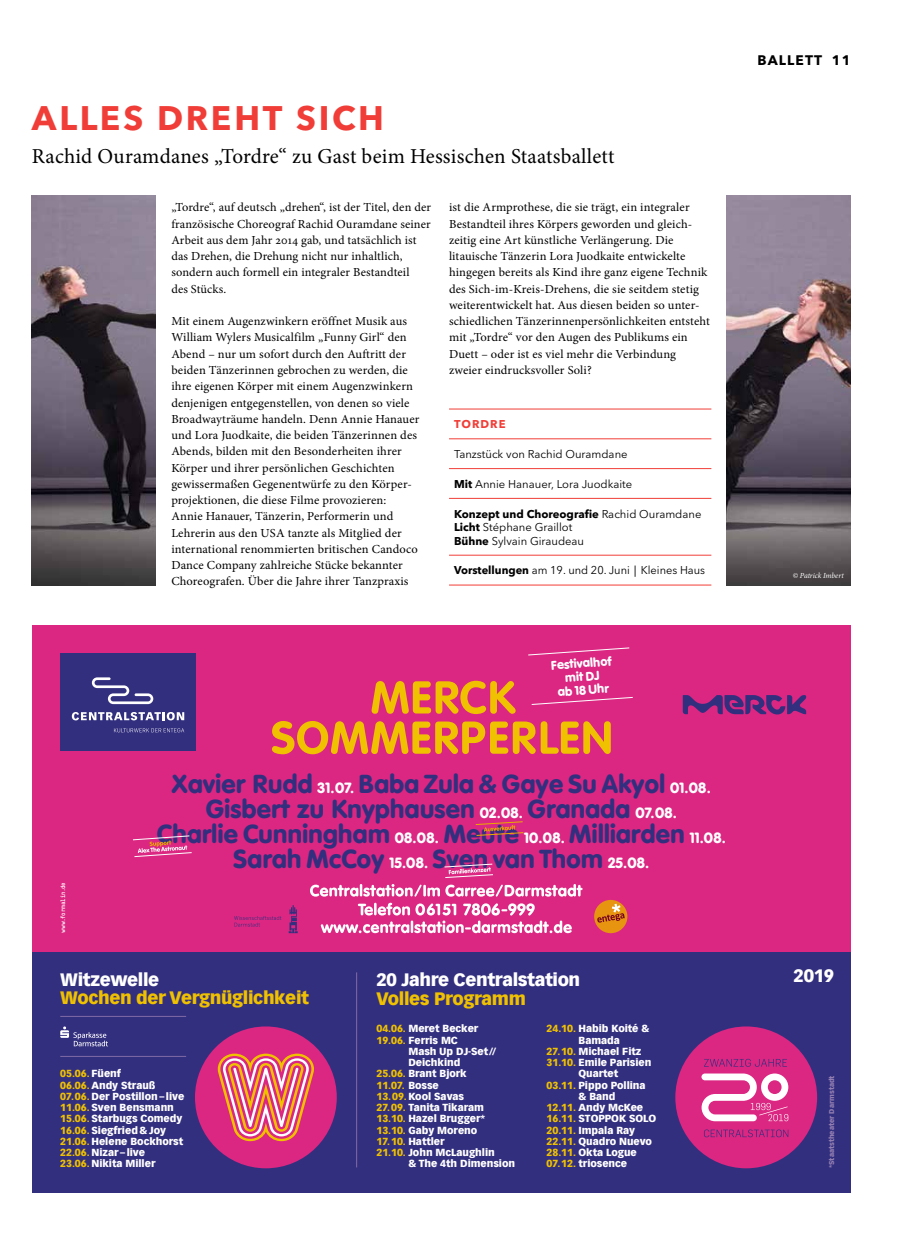
<style>
.page{position:relative;width:904px;height:1241px;background:#fff}
.page>*{position:absolute;margin:0;border:0;box-sizing:border-box;transform-origin:0 0}
.t1{font:700 33.75px "Avenir Next LT Pro";letter-spacing:.08em;color:#f13d37}
.t2{font:900 25.62px/25px "VAG Rounded LT";letter-spacing:.015em;color:#332f7f;text-align:center}
.t3{font:21.25px "Minion Pro";letter-spacing:.01em;color:#000}
.t4{font:900 17.5px "Vectora Com";letter-spacing:-.02em;color:#efc100}
.t5{font:900 17.5px "Vectora Com";letter-spacing:-.02em;color:#fff}
.t6{font:700 13.75px "Avenir Next LT Pro";letter-spacing:.08em;color:#000}
.t7{font:900 12.5px/13.4px "VAG Rounded LT";color:#fff;text-align:center}
.t8{font:12.25px/16.2px "Minion Pro";letter-spacing:.005em;color:#000}
.t9{font:11.25px/13.5px "Avenir Next LT Pro";color:#000}
.t10{font:700 11.25px "Avenir Next LT Pro";letter-spacing:.09em;color:#f13d37}
.t11{font:900 10px/11.2px "Vectora Com";letter-spacing:-.005em;color:#fff}
.t12{font:900 10px "Vectora Com";letter-spacing:-.005em;color:#efc100}
.t13{font:italic 7.75px "Minion Pro";letter-spacing:-.01em;color:#fff}
.t14{font:900 6.88px "Vectora Com";color:#937eb1}
.t15{font:700 6.25px "TSTARTW";letter-spacing:-.01em;color:#fff}
.s1{font-weight:700}
.s2{font-family:"Futura PT"}
.s3{font-size:14.62px;color:#fff}
.s4{color:#efc100}
.s5{color:#fff}
</style>
<div class="page">
<div style="left:32px;top:950px;width:818px;height:241px;background:#332f7f"></div>
<div style="left:32px;top:625px;width:818px;height:325px;background:#db2782"></div>
<div style="left:594px;top:899px;width:33px;height:34px;background:#e79411;border-radius:50%"></div>
<svg style="left:597px;top:903px;width:27px;height:19px"></svg>
<svg style="left:289px;top:905px;width:9px;height:28px"></svg>
<svg style="left:234px;top:916px;width:47px;height:10px"></svg>
<svg style="left:310px;top:884px;width:272px;height:12px"></svg>
<svg style="left:321px;top:902px;width:251px;height:31px"></svg>
<svg style="left:272px;top:721px;width:338px;height:33px"></svg>
<svg style="left:371px;top:680px;width:144px;height:34px"></svg>
<div style="left:60px;top:653px;width:136px;height:97px;background:#332f7f"></div>
<svg style="left:92px;top:677px;width:61px;height:27px"></svg>
<svg style="left:72px;top:712px;width:112px;height:8px"></svg>
<svg style="left:114px;top:728px;width:70px;height:4px"></svg>
<svg style="left:528px;top:647px;width:102px;height:8px"></svg>
<svg style="left:531px;top:697px;width:102px;height:8px"></svg>
<svg style="left:682px;top:695px;width:124px;height:19px"></svg>
<div style="left:675px;top:1026px;width:142px;height:142px;background:#db2782;border-radius:50%"></div>
<svg style="left:701px;top:1073px;width:87px;height:48px"></svg>
<svg style="left:704px;top:1058px;width:83px;height:8px"></svg>
<svg style="left:704px;top:1129px;width:84px;height:8px"></svg>
<div style="left:195px;top:1026px;width:142px;height:142px;background:#db2782;border-radius:50%"></div>
<svg style="left:218px;top:1053px;width:96px;height:87px"></svg>
<hr style="left:356px;top:972px;width:1px;height:195px;background:#806aa5">
<hr style="left:60px;top:1015px;width:126px;height:1px;background:#806aa5">
<hr style="left:60px;top:1055px;width:126px;height:1px;background:#806aa5">
<svg style="left:60px;top:1026px;width:48px;height:20px"></svg>
<svg style="left:475px;top:821px;width:49px;height:14px"></svg>
<svg style="left:444px;top:863px;width:49px;height:14px"></svg>
<svg style="left:133px;top:835px;width:59px;height:21px"></svg>
<img style="left:726px;top:195px;width:124px;height:390px">
<hr style="left:449px;top:408px;width:262px;height:1px;background:#f13d37">
<hr style="left:449px;top:438px;width:262px;height:1px;background:#f13d37">
<hr style="left:449px;top:468px;width:262px;height:1px;background:#f13d37">
<hr style="left:449px;top:498px;width:262px;height:1px;background:#f13d37">
<hr style="left:449px;top:555px;width:262px;height:1px;background:#f13d37">
<hr style="left:449px;top:584px;width:262px;height:1px;background:#f13d37">
<img style="left:32px;top:195px;width:124px;height:390px">
<p class="t6" style="left:757px;top:52px;width:95px">BALLETT 11</p>
<h1 class="t1" style="left:32px;top:97px;width:353px">ALLES DREHT SICH</h1>
<h3 class="t3" style="left:32px;top:141px;width:584px">Rachid Ouramdanes „Tordre“ zu Gast beim Hessischen Staatsballett</h3>
<p class="t8" style="left:171px;top:199px;width:261px">„Tordre“, auf deutsch „drehen“, ist der Titel, den der französische Choreograf Rachid Ouramdane seiner Arbeit aus dem Jahr 2014 gab, und tatsächlich ist das Drehen, die Drehung nicht nur inhaltlich, sondern auch formell ein integraler Bestandteil<br>des Stücks.</p>
<p class="t8" style="left:171px;top:313px;width:249px">Mit einem Augenzwinkern eröffnet Musik aus William Wylers Musicalfilm „Funny Girl“ den Abend – nur um sofort durch den Auftritt der beiden Tänzerinnen gebrochen zu werden, die ihre eigenen Körper mit einem Augenzwinkern denjenigen entgegenstellen, von denen so viele Broadwayträume handeln. Denn Annie Hanauer und Lora Juodkaite, die beiden Tänzerinnen des Abends, bilden mit den Besonderheiten ihrer Körper und ihrer persönlichen Geschichten gewissermaßen Gegenentwürfe zu den Körper&shy;projektionen, die diese Filme provozieren:<br>Annie Hanauer, Tänzerin, Performerin und Lehrerin aus den USA tanzte als Mitglied der international renommierten britischen Candoco Dance Company zahlreiche Stücke bekannter Choreografen. Über die Jahre ihrer Tanzpraxis</p>
<p class="t8" style="left:449px;top:199px;width:262px">ist die Armprothese, die sie trägt, ein integraler Bestandteil ihres Körpers geworden und gleich&shy;zeitig eine Art künstliche Verlängerung. Die litauische Tänzerin Lora Juodkaite entwickelte hingegen bereits als Kind ihre ganz eigene Technik des Sich-im-Kreis-Drehens, die sie seitdem stetig weiterentwickelt hat. Aus diesen beiden so unter&shy;schiedlichen Tänzerinnenpersönlichkeiten entsteht mit „Tordre“ vor den Augen des Publikums ein Duett – oder ist es viel mehr die Verbindung zweier eindrucksvoller Soli?</p>
<p class="t10" style="left:454px;top:417px;width:53px">TORDRE</p>
<p class="t9" style="left:454px;top:447px;width:175px">Tanzstück von Rachid Ouramdane</p>
<p class="t9" style="left:454px;top:477px;width:180px"><span class="s1">Mit</span> Annie Hanauer, Lora Juodkaite</p>
<p class="t9" style="left:454px;top:506px;width:249px"><span class="s1">Konzept und Choreografie</span> Rachid Ouramdane<br><span class="s1">Licht</span> Stéphane Graillot<br><span class="s1">Bühne</span> Sylvain Giraudeau</p>
<p class="t9" style="left:454px;top:563px;width:253px"><span class="s1">Vorstellungen</span> am 19. und 20. Juni <span class="s2">|</span> Kleines Haus</p>
<p class="t13" style="left:792px;top:570px;width:52px">© Patrick Imbert</p>
<p class="t7" style="left:551px;top:659px;width:62px;rotate:-4deg">Festivalhof mit DJ<br>ab 18 Uhr</p>
<p class="t15" style="left:59px;top:933px;width:52px;rotate:-90deg">www.formalin.de</p>
<h2 class="t2" style="left:157px;top:772px;width:570px">Xavier Rudd <span class="s3">31.07.</span> Baba Zula &amp; Gaye Su Akyol <span class="s3">01.08.<br></span>Gisbert zu Knyphausen <span class="s3">02.08.</span> Granada <span class="s3">07.08.<br></span>Charlie Cunningham <span class="s3">08.08.</span> Meute <span class="s3">10.08.</span> Milliarden <span class="s3">11.08.<br></span>Sarah McCoy <span class="s3">15.08.</span> Sven van Thom <span class="s3">25.08.</span></h2>
<h3 class="t5" style="left:60px;top:968px;width:101px">Witzewelle</h3>
<h3 class="t4" style="left:60px;top:986px;width:250px">Wochen der Vergnüglichkeit</h3>
<p class="t11" style="left:60px;top:1067px;width:126px"><span class="s4">05.06.</span> Füenf<br><span class="s4">06.06.</span> Andy Strauß<br><span class="s4">07.06.</span> Der Postillon – live<br><span class="s4">11.06.</span> Sven Bensmann<br><span class="s4">15.06.</span> Starbugs Comedy<br><span class="s4">16.06.</span> Siegfried &amp; Joy<br><span class="s4">21.06.</span> Helene Bockhorst<br><span class="s4">22.06.</span> Nizar – live<br><span class="s4">23.06.</span> Nikita Miller</p>
<h3 class="t5" style="left:376px;top:968px;width:205px">20 Jahre Centralstation</h3>
<h3 class="t4" style="left:376px;top:987px;width:151px">Volles Programm</h3>
<p class="t11" style="left:376px;top:1022px;width:103px"><span class="s4">04.06.</span> Meret Becker<br><span class="s4">19.06.</span> Ferris MC</p>
<p class="t11" style="left:408px;top:1045px;width:89px">Mash Up DJ-Set//</p>
<p class="t11" style="left:408px;top:1056px;width:54px">Deichkind</p>
<p class="t11" style="left:376px;top:1067px;width:92px"><span class="s4">25.06.</span> Brant Bjork</p>
<p class="t12" style="left:376px;top:1078px;width:64px">11.07. <span class="s5">Bosse</span></p>
<p class="t11" style="left:376px;top:1090px;width:89px"><span class="s4">13.09.</span> Kool Savas</p>
<p class="t11" style="left:376px;top:1101px;width:109px"><span class="s4">27.09.</span> Tanita Tikaram</p>
<p class="t11" style="left:376px;top:1112px;width:110px"><span class="s4">13.10.</span> Hazel Brugger*</p>
<p class="t11" style="left:376px;top:1124px;width:102px"><span class="s4">13.10.</span> Gaby Moreno</p>
<p class="t11" style="left:376px;top:1135px;width:70px"><span class="s4">17.10.</span> Hattler</p>
<p class="t11" style="left:376px;top:1146px;width:120px"><span class="s4">21.10.</span> John McLaughlin</p>
<p class="t11" style="left:408px;top:1157px;width:108px">&amp; The 4th Dimension</p>
<p class="t11" style="left:546px;top:1022px;width:104px"><span class="s4">24.10.</span> Habib Koité &amp;</p>
<p class="t11" style="left:578px;top:1034px;width:43px">Bamada</p>
<p class="t11" style="left:546px;top:1045px;width:96px"><span class="s4">27.10.</span> Michael Fitz</p>
<p class="t11" style="left:546px;top:1056px;width:106px"><span class="s4">31.10.</span> Emile Parisien</p>
<p class="t11" style="left:578px;top:1067px;width:41px">Quartet</p>
<p class="t11" style="left:546px;top:1079px;width:100px"><span class="s4">03.11.</span> Pippo Pollina</p>
<p class="t11" style="left:578px;top:1090px;width:38px">&amp; Band</p>
<p class="t11" style="left:546px;top:1101px;width:98px"><span class="s4">12.11.</span> Andy McKee</p>
<p class="t11" style="left:546px;top:1112px;width:111px"><span class="s4">16.11.</span> STOPPOK SOLO</p>
<p class="t11" style="left:546px;top:1124px;width:90px"><span class="s4">20.11.</span> Impala Ray</p>
<p class="t11" style="left:546px;top:1135px;width:107px"><span class="s4">22.11.</span> Quadro Nuevo</p>
<p class="t11" style="left:546px;top:1146px;width:92px"><span class="s4">28.11.</span> Okta Logue</p>
<p class="t11" style="left:546px;top:1157px;width:82px"><span class="s4">07.12.</span> triosence</p>
<h3 class="t5" style="left:793px;top:965px;width:42px">2019</h3>
<p class="t14" style="left:827px;top:1168px;width:94px;rotate:-90deg">*Staatstheater Darmstadt</p>
</div>
